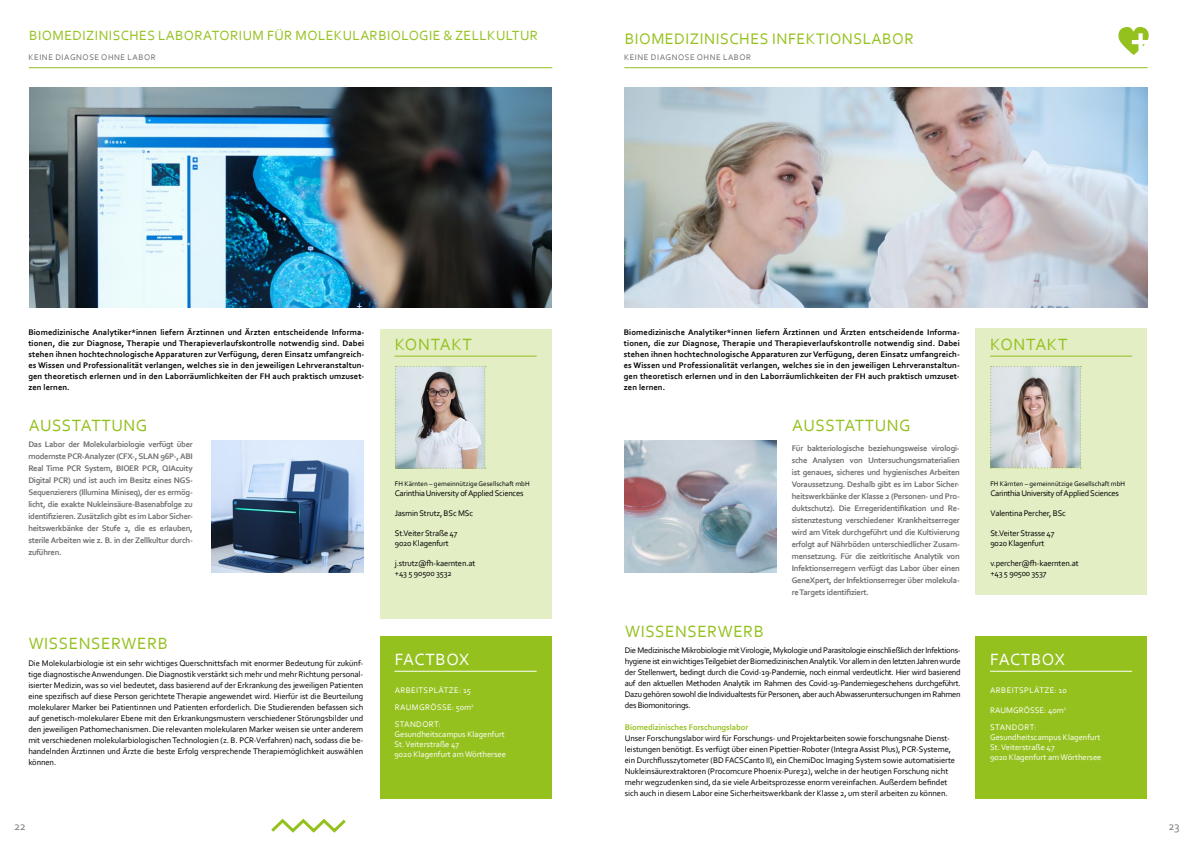
<style>
.page{position:relative;width:1191px;height:842px;background:#fff}
.page>*{position:absolute;margin:0;border:0;box-sizing:border-box;transform-origin:0 0}
.t1{font:17.1px "Corbel";letter-spacing:.03em;color:#95c11f}
.t2{font:17.1px "Corbel";letter-spacing:.035em;color:#fff}
.t3{font:16px "Corbel";letter-spacing:.03em;color:#95c11f}
.t4{font:14px "Corbel";letter-spacing:.03em;color:#95c11f}
.t5{font:12px "Corbel";color:#7c7b7b}
.t6{font:8.5px/11px "Corbel";letter-spacing:-.01em;color:#000}
.t7{font:700 8.5px/12px "Corbel";letter-spacing:-.03em;color:#706f6f;text-align:justify}
.t8{font:700 8.5px/11px "Corbel";letter-spacing:.01em;color:#000;text-align:justify}
.t9{font:8.5px/10.2px "Corbel";color:#fff}
.t10{font:8.5px "Corbel";letter-spacing:-.03em;color:#000}
.t11{font:8.5px/17.1px "Corbel";letter-spacing:.04em;color:#fff}
.t12{font:8.5px "Corbel";letter-spacing:.06em;color:#706f6f}
.t13{font:700 8.5px "Corbel";letter-spacing:-.01em;color:#95c11f}
.t14{font:7px "Corbel";color:#000}
</style>
<div class="page">
<svg style="left:271px;top:818px;width:75px;height:15px"></svg>
<hr style="left:29px;top:67px;width:523px;height:1px;background:#95c11f">
<div style="left:380px;top:329px;width:171px;height:290px;background:#e3eec5"></div>
<hr style="left:394px;top:356px;width:142px;height:1px;background:#95c11f">
<svg style="left:395px;top:366px;width:91px;height:102px;background:#bfc0c2"></svg>
<div style="left:380px;top:636px;width:171px;height:163px;background:#95c11f"></div>
<hr style="left:394px;top:671px;width:142px;height:1px;background:#fff">
<img style="left:29px;top:87px;width:522px;height:220px">
<img style="left:211px;top:440px;width:152px;height:132px">
<img style="left:625px;top:440px;width:151px;height:132px">
<hr style="left:624px;top:67px;width:523px;height:1px;background:#95c11f">
<div style="left:975px;top:329px;width:172px;height:266px;background:#e3eec5"></div>
<hr style="left:990px;top:356px;width:142px;height:1px;background:#95c11f">
<img style="left:990px;top:366px;width:91px;height:102px">
<div style="left:975px;top:636px;width:172px;height:163px;background:#95c11f"></div>
<hr style="left:990px;top:671px;width:142px;height:1px;background:#fff">
<svg style="left:1118px;top:27px;width:31px;height:28px"></svg>
<img style="left:624px;top:87px;width:523px;height:220px">
<h3 class="t4" style="left:29px;top:27px;width:510px">BIOMEDIZINISCHES LABORATORIUM FÜR MOLEKULARBIOLOGIE &amp; ZELLKULTUR</h3>
<p class="t12" style="left:29px;top:51px;width:129px">KEINE DIAGNOSE OHNE LABOR</p>
<h2 class="t3" style="left:625px;top:29px;width:290px">BIOMEDIZINISCHES INFEKTIONSLABOR</h2>
<p class="t12" style="left:624px;top:51px;width:129px">KEINE DIAGNOSE OHNE LABOR</p>
<p class="t8" style="left:28px;top:326px;width:337px">Biomedizinische Analytiker*innen liefern Ärztinnen und Ärzten entscheidende Informa&shy;tionen, die zur Diagnose, Therapie und Therapieverlaufskontrolle notwendig sind. Dabei stehen ihnen hochtechnologische Apparaturen zur Verfügung, deren Einsatz umfangreich&shy;es Wissen und Professionalität verlangen, welches sie in den jeweiligen Lehrveranstaltun&shy;gen theoretisch erlernen und in den Laborräumlichkeiten der FH auch praktisch umzuset&shy;zen lernen.</p>
<h1 class="t1" style="left:29px;top:415px;width:120px">AUSSTATTUNG</h1>
<p class="t7" style="left:28px;top:438px;width:166px">Das Labor der Molekularbiologie verfügt über modernste PCR-Analyzer (CFX-, SLAN 96P-, ABI Real Time PCR System, BIOER PCR, QIAcuity Digital PCR) und ist auch im Besitz eines NGS-Sequenzierers (Illumina Miniseq), der es ermög&shy;licht, die exakte Nukleinsäure-Basenabfolge zu identifizieren. Zusätzlich gibt es im Labor Sicher&shy;heitswerkbänke der Stufe 2, die es erlauben, sterile Arbeiten wie z. B. in der Zellkultur durch&shy;zuführen.</p>
<h1 class="t1" style="left:29px;top:633px;width:141px">WISSENSERWERB</h1>
<p class="t6" style="left:28px;top:657px;width:336px;text-align:justify">Die Molekularbiologie ist ein sehr wichtiges Querschnittsfach mit enormer Bedeutung für zukünf&shy;tige diagnostische Anwendungen. Die Diagnostik verstärkt sich mehr und mehr Richtung personal&shy;isierter Medizin, was so viel bedeutet, dass basierend auf der Erkrankung des jeweiligen Patienten eine spezifisch auf diese Person gerichtete Therapie angewendet wird. Hierfür ist die Beurteilung molekularer Marker bei Patientinnen und Patienten erforderlich. Die Studierenden befassen sich auf genetisch-molekularer Ebene mit den Erkrankungsmustern verschiedener Störungsbilder und den jeweiligen Pathomechanismen. Die relevanten molekularen Marker weisen sie unter anderem mit verschiedenen molekularbiologischenTechnologien (z. B. PCR-Verfahren) nach, sodass die be&shy;handelnden Ärztinnen und Ärzte die beste Erfolg versprechende Therapiemöglichkeit auswählen können.</p>
<h1 class="t1" style="left:395px;top:333px;width:79px">KONTAKT</h1>
<p class="t14" style="left:395px;top:479px;width:136px">FH Kärnten – gemeinnützige Gesellschaft mbH</p>
<p class="t10" style="left:395px;top:488px;width:130px">Carinthia University of Applied Sciences</p>
<p class="t6" style="left:395px;top:507px;width:80px">Jasmin Strutz, BSc MSc</p>
<p class="t6" style="left:395px;top:528px;width:64px;line-height:10px">St.Veiter Straße 47<br>9020 Klagenfurt</p>
<p class="t6" style="left:395px;top:558px;width:82px;line-height:10px">j.strutz@fh-kaernten.at +43 5 90500 3532</p>
<h1 class="t2" style="left:395px;top:648px;width:76px">FACTBOX</h1>
<p class="t11" style="left:395px;top:681px;width:81px">ARBEITSPLÄTZE: 15<br>RAUMGRÖSSE: 50m<sup>2<br></sup>STANDORT:</p>
<p class="t9" style="left:394px;top:729px;width:113px">Gesundheitscampus Klagenfurt<br>St.Veiterstraße 47<br>9020 Klagenfurt am Wörthersee</p>
<p class="t8" style="left:624px;top:326px;width:337px">Biomedizinische Analytiker*innen liefern Ärztinnen und Ärzten entscheidende Informa&shy;tionen, die zur Diagnose, Therapie und Therapieverlaufskontrolle notwendig sind. Dabei stehen ihnen hochtechnologische Apparaturen zur Verfügung, deren Einsatz umfangreich&shy;es Wissen und Professionalität verlangen, welches sie in den jeweiligen Lehrveranstaltun&shy;gen theoretisch erlernen und in den Laborräumlichkeiten der FH auch praktisch umzuset&shy;zen lernen.</p>
<h1 class="t1" style="left:792px;top:415px;width:120px">AUSSTATTUNG</h1>
<p class="t7" style="left:792px;top:442px;width:169px">Für bakteriologische beziehungsweise virologi&shy;sche Analysen von Untersuchungsmaterialien ist genaues, sicheres und hygienisches Arbeiten Voraussetzung. Deshalb gibt es im Labor Sicher&shy;heitswerkbänke der Klasse 2 (Personen- und Pro&shy;duktschutz). Die Erregeridentifikation und Re&shy;sistenztestung verschiedener Krankheitserreger wird am Vitek durchgeführt und die Kultivierung erfolgt auf Nährböden unterschiedlicher Zusam&shy;mensetzung. Für die zeitkritische Analytik von Infektionserregern verfügt das Labor über einen GeneXpert, der Infektionserreger über molekula&shy;re Targets identifiziert.</p>
<h1 class="t1" style="left:625px;top:621px;width:140px">WISSENSERWERB</h1>
<p class="t6" style="left:625px;top:644px;width:337px;text-align:justify">Die Medizinische Mikrobiologie mitVirologie, Mykologie und Parasitologie einschließlich der Infektions&shy;hygiene ist ein wichtiges Teilgebiet der Biomedizinischen Analytik. Vor allem in den letzten Jahren wurde der Stellenwert, bedingt durch die Covid-19-Pandemie, noch einmal verdeutlicht. Hier wird basierend auf den aktuellen Methoden Analytik im Rahmen des Covid-19-Pandemiegeschehens durchgeführt.<br>Dazu gehören sowohl die Individualtests für Personen, aber auch Abwasseruntersuchungen im Rahmen des Biomonitorings.</p>
<p class="t13" style="left:625px;top:722px;width:125px">Biomedizinisches Forschungslabor</p>
<p class="t6" style="left:625px;top:732px;width:332px">Unser Forschungslabor wird für Forschungs- und Projektarbeiten sowie forschungsnahe Dienst&shy;leistungen benötigt. Es verfügt über einen Pipettier-Roboter (IntegraAssist Plus), PCR-Systeme, ein Durchflusszytometer (BD FACSCanto II), einChemiDoc Imaging System sowie automatisierte Nukleinsäurextraktoren (Procomcure Phoenix-Pure32), welche in der heutigen Forschung nicht mehr wegzudenken sind, da sie vieleArbeitsprozesse enorm vereinfachen.Außerdem befindet sich auch in diesem Labor eine Sicherheitswerkbank der Klasse 2, um steril arbeiten zu können.</p>
<h1 class="t1" style="left:990px;top:333px;width:79px">KONTAKT</h1>
<p class="t14" style="left:990px;top:479px;width:136px">FH Kärnten – gemeinnützige Gesellschaft mbH</p>
<p class="t10" style="left:990px;top:488px;width:130px">Carinthia University of Applied Sciences</p>
<p class="t6" style="left:990px;top:507px;width:77px">Valentina Percher, BSc</p>
<p class="t6" style="left:990px;top:528px;width:66px;line-height:10px">St.Veiter Strasse 47<br>9020 Klagenfurt</p>
<p class="t6" style="left:990px;top:558px;width:90px;line-height:10px">v.percher@fh-kaernten.at +43 5 90500 3537</p>
<h1 class="t2" style="left:990px;top:648px;width:76px">FACTBOX</h1>
<p class="t11" style="left:990px;top:681px;width:78px">ARBEITSPLÄTZE: 10</p>
<p class="t9" style="left:990px;top:701px;width:78px;line-height:17.1px">RAUMGRÖSSE: 40m<sup>2<br></sup>STANDORT:</p>
<p class="t9" style="left:990px;top:732px;width:113px">Gesundheitscampus Klagenfurt<br>St.Veiterstraße 47<br>9020 Klagenfurt am Wörthersee</p>
<h3 class="t5" style="left:14px;top:819px;width:13px">22</h3>
<h3 class="t5" style="left:1168px;top:819px;width:13px">23</h3>
</div>
